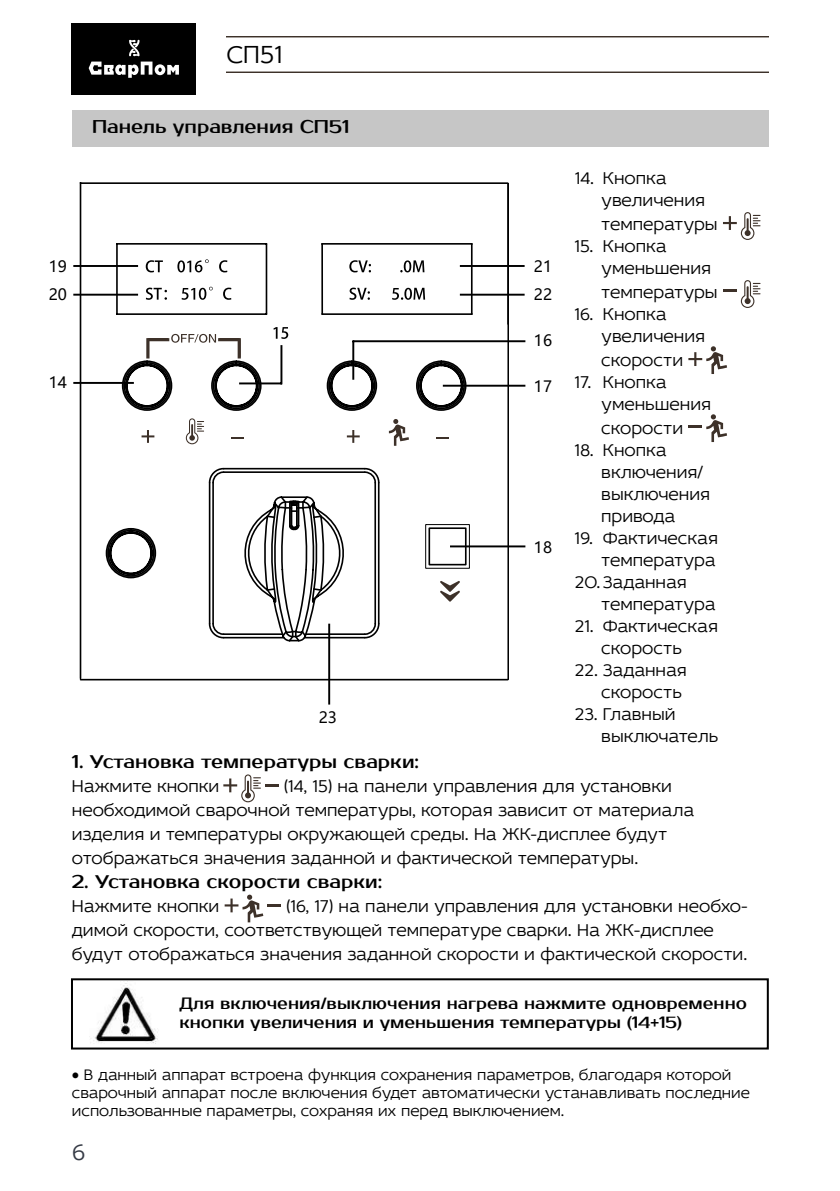
<style>
.page{position:relative;width:840px;height:1191px;background:#fff}
.page>*{position:absolute;margin:0;border:0;box-sizing:border-box;transform-origin:0 0}
.t1{font:300 26px "Idealist Sans";color:#000}
.t2{font:300 24px "Idealist Sans";color:#363b46}
.t3{font:300 18px/22px "Idealist Sans";color:#000}
.t4{font:18px "Prosto";color:#000}
.t5{font:300 16px/18px "Idealist Sans";color:#000}
.t6{font:16px/19.2px "Prosto";color:#000}
.t7{font:15.4px/27.4px "Microsoft Ya Hei";color:#000}
</style>
<div class="page">
<img style="left:226px;top:36px;width:542px;height:37px">
<div style="left:72px;top:23px;width:124px;height:71px;background:#000"></div>
<svg style="left:129px;top:40px;width:10px;height:16px"></svg>
<svg style="left:89px;top:62px;width:90px;height:16px"></svg>
<div style="left:72px;top:111px;width:696px;height:36px;background:#c6c6c6"></div>
<svg style="left:723px;top:212px;width:37px;height:28px"></svg>
<svg style="left:723px;top:280px;width:37px;height:28px"></svg>
<svg style="left:688px;top:346px;width:38px;height:28px"></svg>
<svg style="left:688px;top:414px;width:38px;height:28px"></svg>
<svg style="left:223px;top:774px;width:55px;height:28px"></svg>
<svg style="left:224px;top:894px;width:57px;height:28px"></svg>
<svg style="left:79px;top:384px;width:430px;height:297px"></svg>
<hr style="left:507px;top:183px;width:1px;height:496px;background:#000">
<hr style="left:470px;top:244px;width:2px;height:70px;background:#000">
<hr style="left:117px;top:313px;width:149px;height:2px;background:#000">
<hr style="left:322px;top:313px;width:149px;height:2px;background:#000">
<hr style="left:322px;top:243px;width:149px;height:2px;background:#000">
<hr style="left:117px;top:243px;width:149px;height:2px;background:#000">
<hr style="left:80px;top:182px;width:427px;height:2px;background:#000">
<hr style="left:321px;top:244px;width:2px;height:70px;background:#000">
<hr style="left:265px;top:244px;width:2px;height:70px;background:#000">
<hr style="left:116px;top:244px;width:2px;height:70px;background:#000">
<hr style="left:80px;top:182px;width:1px;height:496px;background:#000">
<svg style="left:105px;top:360px;width:362px;height:283px"></svg>
<svg style="left:265px;top:495px;width:202px;height:143px"></svg>
<svg style="left:141px;top:430px;width:13px;height:13px"></svg>
<svg style="left:231px;top:437px;width:13px;height:2px"></svg>
<svg style="left:346px;top:430px;width:13px;height:13px"></svg>
<svg style="left:436px;top:437px;width:13px;height:2px"></svg>
<svg style="left:388px;top:419px;width:21px;height:27px"></svg>
<svg style="left:186px;top:418px;width:18px;height:26px"></svg>
<hr style="left:73px;top:382px;width:61px;height:2px;background:#000">
<svg style="left:273px;top:327px;width:15px;height:12px"></svg>
<hr style="left:239px;top:382px;width:43px;height:2px;background:#000">
<hr style="left:280px;top:345px;width:2px;height:39px;background:#000">
<hr style="left:352px;top:341px;width:2px;height:39px;background:#000">
<hr style="left:352px;top:340px;width:173px;height:2px;background:#000">
<hr style="left:442px;top:385px;width:83px;height:2px;background:#000">
<hr style="left:450px;top:545px;width:75px;height:2px;background:#000">
<svg style="left:146px;top:260px;width:17px;height:12px"></svg>
<svg style="left:177px;top:259px;width:32px;height:13px"></svg>
<svg style="left:219px;top:260px;width:8px;height:12px"></svg>
<svg style="left:146px;top:288px;width:21px;height:12px"></svg>
<svg style="left:181px;top:287px;width:32px;height:13px"></svg>
<svg style="left:223px;top:288px;width:8px;height:12px"></svg>
<svg style="left:349px;top:260px;width:22px;height:12px"></svg>
<svg style="left:400px;top:260px;width:24px;height:12px"></svg>
<svg style="left:349px;top:288px;width:20px;height:12px"></svg>
<svg style="left:392px;top:288px;width:33px;height:12px"></svg>
<hr style="left:73px;top:265px;width:65px;height:2px;background:#000">
<hr style="left:73px;top:294px;width:65px;height:2px;background:#000">
<hr style="left:459px;top:265px;width:65px;height:2px;background:#000">
<hr style="left:459px;top:294px;width:65px;height:2px;background:#000">
<div style="left:237px;top:338px;width:4px;height:20px;border:2px solid #3d3129"></div>
<svg style="left:147px;top:334px;width:93px;height:23px"></svg>
<hr style="left:328px;top:623px;width:2px;height:81px;background:#000">
<div style="left:71px;top:978px;width:697px;height:71px;border:2px solid #000"></div>
<img style="left:89px;top:981px;width:69px;height:63px">
<h1 class="t1" style="left:226px;top:36px;width:57px">СП51</h1>
<p class="t4" style="left:92px;top:116px;width:259px">Панель управления СП51</p>
<p class="t7" style="left:49px;top:252px;width:20px">19<br>20</p>
<p class="t7" style="left:49px;top:369px;width:20px">14</p>
<p class="t7" style="left:318px;top:703px;width:20px">23</p>
<p class="t7" style="left:533px;top:252px;width:20px">21<br>22</p>
<p class="t7" style="left:533px;top:327px;width:20px">16</p>
<p class="t7" style="left:533px;top:372px;width:20px">17</p>
<p class="t7" style="left:533px;top:533px;width:20px">18</p>
<p class="t3" style="left:601px;top:166px;width:105px;text-indent:-27px">14. Кнопка увеличения</p>
<p class="t3" style="left:601px;top:212px;width:118px">температуры</p>
<p class="t3" style="left:601px;top:234px;width:111px;text-indent:-27px">15. Кнопка уменьшения</p>
<p class="t3" style="left:601px;top:280px;width:118px">температуры</p>
<p class="t3" style="left:601px;top:302px;width:105px;text-indent:-27px">16. Кнопка увеличения</p>
<p class="t3" style="left:601px;top:348px;width:83px">скорости</p>
<p class="t3" style="left:601px;top:370px;width:111px;text-indent:-27px">17. Кнопка уменьшения</p>
<p class="t3" style="left:601px;top:416px;width:83px">скорости</p>
<p class="t3" style="left:601px;top:438px;width:110px;text-indent:-27px">18. Кнопка включения/ выключения привода</p>
<p class="t3" style="left:574px;top:526px;width:145px">19. Фактическая</p>
<p class="t3" style="left:601px;top:548px;width:116px">температура</p>
<p class="t3" style="left:574px;top:570px;width:114px">20.Заданная</p>
<p class="t3" style="left:601px;top:592px;width:116px">температура</p>
<p class="t3" style="left:574px;top:614px;width:145px;text-align:center">21. Фактическая скорость</p>
<p class="t3" style="left:574px;top:658px;width:114px;text-align:right">22. Заданная скорость</p>
<p class="t3" style="left:601px;top:702px;width:118px;text-indent:-27px">23. Главный выключатель</p>
<p class="t4" style="left:72px;top:751px;width:348px">1. Установка температуры сварки:</p>
<p class="t3" style="left:72px;top:774px;width:149px">Нажмите кнопки</p>
<p class="t3" style="left:72px;top:773px;width:623px;line-height:24px;text-indent:212px">(14, 15) на панели управления для установки необходимой сварочной температуры, которая зависит от материала изделия и температуры окружающей среды. На ЖК-дисплее будут отображаться значения заданной и фактической температуры.</p>
<p class="t4" style="left:72px;top:871px;width:312px">2. Установка скорости сварки:</p>
<p class="t3" style="left:72px;top:894px;width:149px">Нажмите кнопки</p>
<p class="t3" style="left:72px;top:893px;width:677px;line-height:24px;text-indent:214px">(16, 17) на панели управления для установки необхо&shy;димой скорости, соответствующей температуре сварки. На ЖК-дисплее будут отображаться значения заданной скорости и фактической скорости.</p>
<p class="t6" style="left:179px;top:994px;width:568px">Для включения/выключения нагрева нажмите одновременно кнопки увеличения и уменьшения температуры (14+15)</p>
<p class="t5" style="left:72px;top:1065px;width:679px">• В данный аппарат встроена функция сохранения параметров, благодаря которой сварочный аппарат после включения будет автоматически устанавливать последние использованные параметры, сохраняя их перед выключением.</p>
<h2 class="t2" style="left:72px;top:1136px;width:15px">6</h2>
</div>
